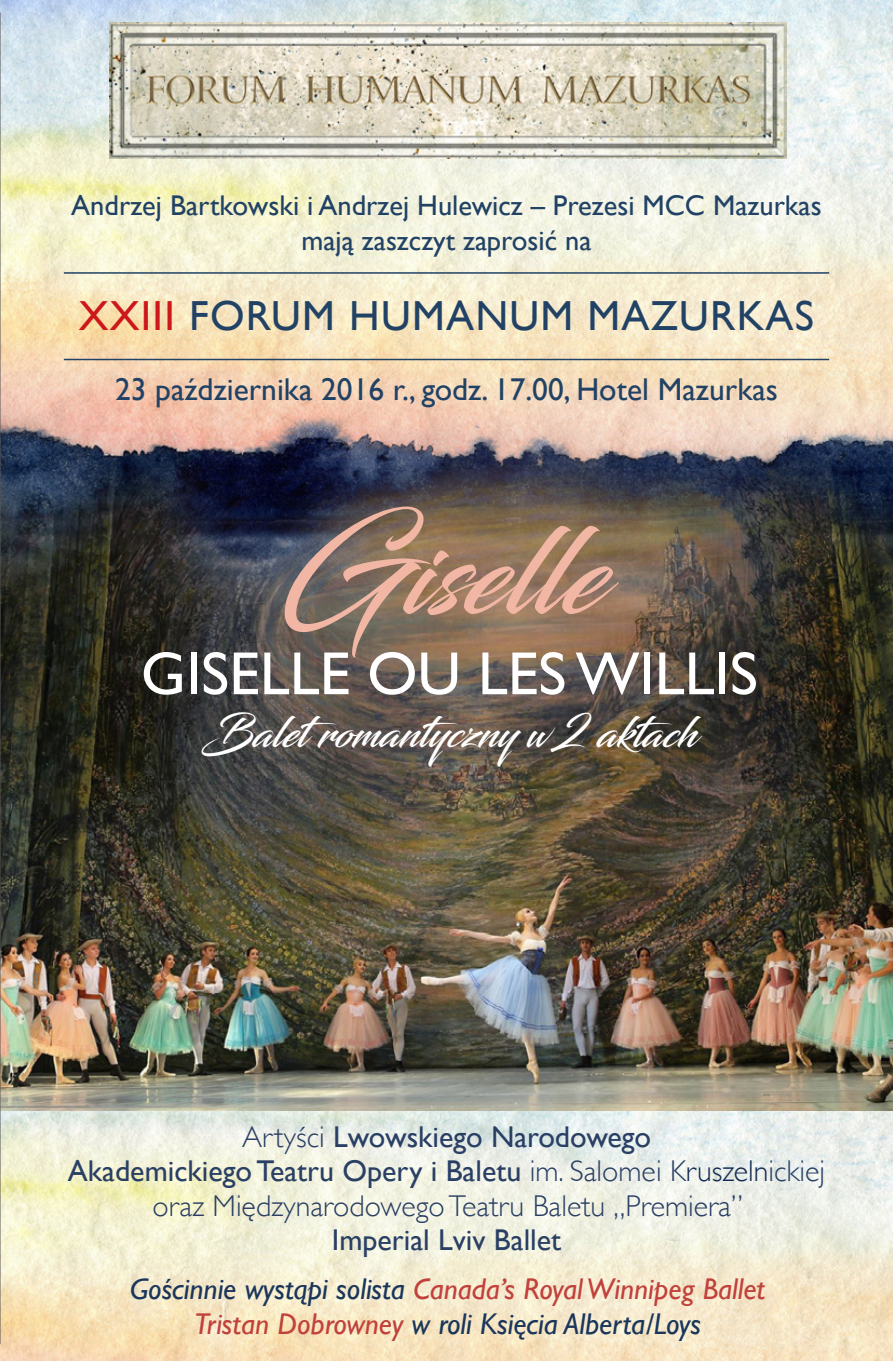
<style>
.page{position:relative;width:893px;height:1361px;background:#fff}
.page>*{position:absolute;margin:0;border:0;box-sizing:border-box;transform-origin:0 0}
.t1{font:118.65px "Blacksword";color:#f1b6a4}
.t2{font:61.2px "Gill Sans";color:#fff}
.t3{font:42.3px "Blacksword";color:#fff}
.t4{font:42px "Gill Sans";letter-spacing:.03em;color:#214265}
.t5{font:31.5px "Gill Sans";color:#214265}
.t6{font:300 30px/34.5px "Gill Sans";color:#293f64;text-align:center}
.t7{font:italic 30px/48.6px "Gill Sans";color:#c1413c;text-align:center}
.t8{font:italic 30px "Gill Sans";color:#1a365b}
.t9{font:28.5px/34.5px "Gill Sans";color:#214265;text-align:center}
.s1{color:#cd171a}
.s2{font-size:127.65px}
.s3{font-weight:400}
.s4{color:#112a53}
.s5{font-style:normal;color:#293f64}
.s6{color:#1a365b}
.s7{color:#c1413c}
</style>
<div class="page">
<img style="left:0;top:0;width:893px;height:1361px">
<img style="left:109px;top:23px;width:678px;height:135px">
<hr style="left:64px;top:272px;width:765px;height:2px;background:#214265">
<hr style="left:64px;top:359px;width:765px;height:1px;background:#214265">
<hr style="left:0;top:13px;width:1px;height:1331px;background:#575756">
<p class="t9" style="left:71px;top:188px;width:752px">Andrzej Bartkowski i Andrzej Hulewicz – Prezesi MCC Mazurkas mają zaszczyt zaprosić na</p>
<h3 class="t4" style="left:79px;top:291px;width:737px"><span class="s1">XXIII</span> FORUM HUMANUM MAZURKAS</h3>
<p class="t5" style="left:115px;top:370px;width:664px">23 października 2016 r., godz. 17.00, Hotel Mazurkas</p>
<h1 class="t1" style="left:281px;top:503px;width:327px"><span class="s2">G</span>iselle</h1>
<h2 class="t2" style="left:141px;top:637px;width:619px">GISELLE OU LES WILLIS</h2>
<h3 class="t3" style="left:202px;top:707px;width:497px">Baletromantyczny w 2 aktach</h3>
<p class="t6" style="left:68px;top:1118px;width:759px">Artyści <span class="s3">Lwowskiego Narodowego<br>Akademickiego Teatru Opery i Baletu</span> im. Salomei K<span class="s4">ruszeln</span>ickiej oraz Międzynarodowego Teatru Baletu „Premierа”</p>
<p class="t7" style="left:130px;top:1216px;width:636px"><span class="s5">Imperial Lviv Ballet<br></span><span class="s6">Gościnnie wystąpi solista</span> Canada’s Royal Winnipeg Ballet</p>
<p class="t8" style="left:194px;top:1306px;width:509px"><span class="s7">Tristan Dobrowney</span> w roli Księcia Alberta/Loys</p>
</div>
